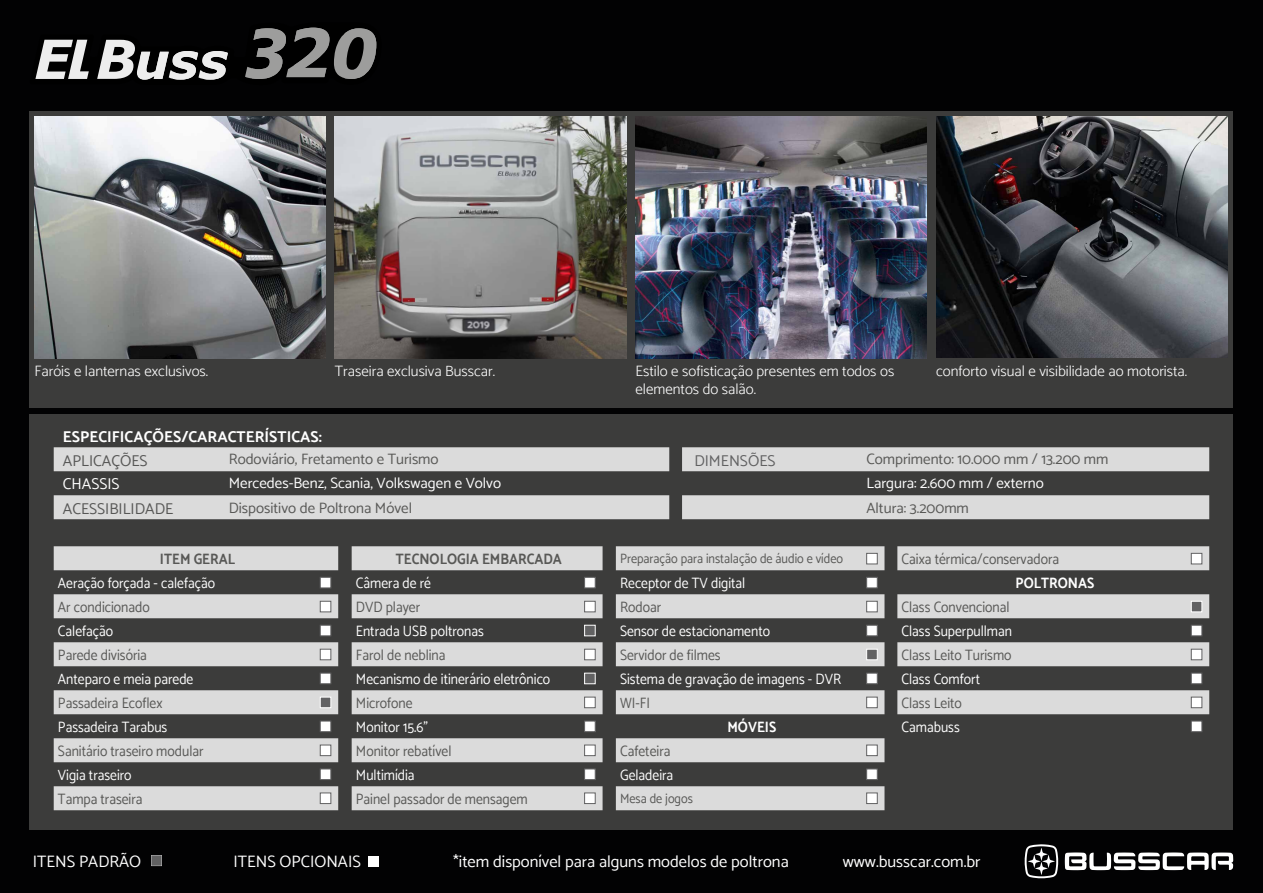
<style>
.page{position:relative;width:1263px;height:893px;background:#020203}
.page>*{position:absolute;margin:0;border:0;box-sizing:border-box;transform-origin:0 0}
.t1{font:16.5px "Catamaran";color:#fff}
.t2{font:700 15.6px "Catamaran";color:#fff}
.t3{font:15.6px "Catamaran";color:#575756}
.t4{font:15.6px "Catamaran";color:#616162}
.t5{font:15.6px "Catamaran";color:#fff}
.t6{font:15px "Catamaran";color:#fff;scale:.91 1}
.t7{font:15px "Catamaran";color:#585856;scale:.91 1}
.t8{font:300 15px/18px "Catamaran";color:#fff}
.t9{font:15px "Catamaran";color:#585856}
.t10{font:15px "Catamaran";color:#fff}
.t11{font:700 15px "Catamaran";color:#585856;scale:.91 1}
.t12{font:700 15px "Catamaran";color:#fff;scale:.91 1}
.t13{font:13.5px "Catamaran";color:#585856;scale:.91 1}
</style>
<div class="page">
<svg style="left:1065px;top:852px;width:168px;height:18px"></svg>
<svg style="left:1024px;top:844px;width:34px;height:35px"></svg>
<div style="left:30px;top:415px;width:1203px;height:415px;background:#3c3c3b"></div>
<div style="left:30px;top:111px;width:1203px;height:297px;background:#3c3c3b"></div>
<div style="left:54px;top:495px;width:1155px;height:24px;background:#dbdbdb"></div>
<div style="left:54px;top:447px;width:1155px;height:24px;background:#dbdbdb"></div>
<img style="left:335px;top:117px;width:291px;height:241px">
<img style="left:34px;top:117px;width:292px;height:241px">
<img style="left:936px;top:117px;width:291px;height:240px">
<img style="left:635px;top:117px;width:292px;height:241px">
<div style="left:369px;top:856px;width:10px;height:10px;background:#fff"></div>
<svg style="left:151px;top:855px;width:11px;height:11px"></svg>
<svg style="left:35px;top:27px;width:342px;height:53px"></svg>
<svg style="left:54px;top:546px;width:284px;height:264px;fill:#dbdbdb"></svg>
<svg style="left:897px;top:546px;width:312px;height:168px;fill:#dbdbdb"></svg>
<svg style="left:616px;top:546px;width:268px;height:264px;fill:#dbdbdb"></svg>
<svg style="left:352px;top:546px;width:251px;height:264px;fill:#dbdbdb"></svg>
<svg style="left:320px;top:792px;width:11px;height:12px"></svg>
<svg style="left:320px;top:697px;width:11px;height:11px"></svg>
<svg style="left:320px;top:745px;width:11px;height:11px"></svg>
<svg style="left:320px;top:577px;width:11px;height:11px"></svg>
<svg style="left:320px;top:769px;width:11px;height:11px"></svg>
<svg style="left:320px;top:673px;width:11px;height:11px"></svg>
<svg style="left:320px;top:649px;width:11px;height:11px"></svg>
<svg style="left:320px;top:601px;width:11px;height:11px"></svg>
<svg style="left:320px;top:721px;width:11px;height:11px"></svg>
<svg style="left:320px;top:625px;width:11px;height:11px"></svg>
<svg style="left:584px;top:792px;width:12px;height:12px"></svg>
<svg style="left:584px;top:697px;width:12px;height:11px"></svg>
<svg style="left:584px;top:745px;width:12px;height:11px"></svg>
<svg style="left:584px;top:649px;width:12px;height:11px"></svg>
<svg style="left:584px;top:673px;width:12px;height:11px"></svg>
<svg style="left:584px;top:577px;width:12px;height:11px"></svg>
<svg style="left:584px;top:769px;width:12px;height:11px"></svg>
<svg style="left:584px;top:721px;width:12px;height:11px"></svg>
<svg style="left:584px;top:625px;width:12px;height:11px"></svg>
<svg style="left:584px;top:601px;width:12px;height:11px"></svg>
<svg style="left:866px;top:792px;width:12px;height:12px"></svg>
<svg style="left:866px;top:697px;width:12px;height:11px"></svg>
<svg style="left:866px;top:745px;width:12px;height:11px"></svg>
<svg style="left:866px;top:649px;width:12px;height:11px"></svg>
<svg style="left:866px;top:577px;width:12px;height:11px"></svg>
<svg style="left:866px;top:769px;width:12px;height:11px"></svg>
<svg style="left:866px;top:673px;width:12px;height:11px"></svg>
<svg style="left:866px;top:601px;width:12px;height:11px"></svg>
<svg style="left:866px;top:625px;width:12px;height:11px"></svg>
<svg style="left:866px;top:553px;width:12px;height:11px"></svg>
<svg style="left:1191px;top:697px;width:11px;height:11px"></svg>
<svg style="left:1191px;top:649px;width:11px;height:11px"></svg>
<svg style="left:1191px;top:673px;width:11px;height:11px"></svg>
<svg style="left:1191px;top:601px;width:11px;height:11px"></svg>
<svg style="left:1191px;top:721px;width:11px;height:11px"></svg>
<svg style="left:1191px;top:625px;width:11px;height:11px"></svg>
<svg style="left:1191px;top:553px;width:11px;height:11px"></svg>
<p class="t8" style="left:34px;top:361px;width:175px">Faróis e lanternas exclusivos.</p>
<p class="t8" style="left:335px;top:361px;width:162px">Traseira exclusiva Busscar.</p>
<p class="t8" style="left:635px;top:361px;width:260px">Estilo e sofisticação presentes em todos os elementos do salão.</p>
<p class="t8" style="left:936px;top:361px;width:253px">conforto visual e visibilidade ao motorista.</p>
<p class="t2" style="left:63px;top:427px;width:261px">ESPECIFICAÇÕES/CARACTERÍSTICAS:</p>
<p class="t9" style="left:229px;top:450px;width:211px">Rodoviário, Fretamento e Turismo</p>
<p class="t9" style="left:866px;top:450px;width:244px">Comprimento: 10.000 mm / 13.200 mm</p>
<p class="t10" style="left:229px;top:474px;width:274px">Mercedes-Benz, Scania, Volkswagen e Volvo</p>
<p class="t10" style="left:866px;top:474px;width:179px">Largura: 2.600 mm / externo</p>
<p class="t9" style="left:229px;top:499px;width:185px">Dispositivo de Poltrona Móvel</p>
<p class="t9" style="left:866px;top:499px;width:104px">Altura: 3.200mm</p>
<p class="t11" style="left:160px;top:550px;width:84px">ITEM GERAL</p>
<p class="t6" style="left:58px;top:574px;width:174px">Aeração forçada - calefação</p>
<p class="t7" style="left:58px;top:598px;width:102px">Ar condicionado</p>
<p class="t6" style="left:58px;top:622px;width:62px">Calefação</p>
<p class="t7" style="left:58px;top:646px;width:99px">Parede divisória</p>
<p class="t6" style="left:58px;top:670px;width:150px">Anteparo e meia parede</p>
<p class="t7" style="left:58px;top:694px;width:116px">Passadeira Ecoflex</p>
<p class="t6" style="left:58px;top:718px;width:122px">Passadeira Tarabus</p>
<p class="t7" style="left:58px;top:742px;width:161px">Sanitário traseiro modular</p>
<p class="t6" style="left:58px;top:766px;width:82px">Vigia traseiro</p>
<p class="t7" style="left:58px;top:790px;width:94px">Tampa traseira</p>
<p class="t3" style="left:63px;top:452px;width:86px">APLICAÇÕES</p>
<p class="t4" style="left:694px;top:452px;width:83px">DIMENSÕES</p>
<p class="t5" style="left:63px;top:474px;width:58px">CHASSIS</p>
<p class="t3" style="left:63px;top:499px;width:112px">ACESSIBILIDADE</p>
<p class="t7" style="left:902px;top:550px;width:175px">Caixa térmica/conservadora</p>
<p class="t12" style="left:1015px;top:574px;width:88px">POLTRONAS</p>
<p class="t7" style="left:902px;top:598px;width:120px">Class Convencional</p>
<p class="t6" style="left:902px;top:622px;width:123px">Class Superpullman</p>
<p class="t7" style="left:902px;top:646px;width:122px">Class Leito Turismo</p>
<p class="t6" style="left:902px;top:670px;width:88px">Class Comfort</p>
<p class="t7" style="left:902px;top:694px;width:68px">Class Leito</p>
<p class="t6" style="left:902px;top:718px;width:65px">Camabuss</p>
<p class="t13" style="left:620px;top:551px;width:247px">Preparação para instalação de áudio e vídeo</p>
<p class="t6" style="left:620px;top:574px;width:139px">Receptor de TV digital</p>
<p class="t7" style="left:620px;top:598px;width:47px">Rodoar</p>
<p class="t6" style="left:620px;top:622px;width:166px">Sensor de estacionamento</p>
<p class="t7" style="left:620px;top:646px;width:112px">Servidor de filmes</p>
<p class="t6" style="left:620px;top:670px;width:244px">Sistema de gravação de imagens - DVR</p>
<p class="t7" style="left:620px;top:694px;width:34px">WI-FI</p>
<p class="t12" style="left:727px;top:718px;width:55px">MÓVEIS</p>
<p class="t7" style="left:620px;top:742px;width:57px">Cafeteira</p>
<p class="t6" style="left:620px;top:766px;width:60px">Geladeira</p>
<p class="t13" style="left:620px;top:791px;width:81px">Mesa de jogos</p>
<p class="t11" style="left:396px;top:550px;width:184px">TECNOLOGIA EMBARCADA</p>
<p class="t6" style="left:356px;top:574px;width:84px">Câmera de ré</p>
<p class="t7" style="left:356px;top:598px;width:72px">DVD player</p>
<p class="t6" style="left:356px;top:622px;width:142px">Entrada USB poltronas</p>
<p class="t7" style="left:356px;top:646px;width:100px">Farol de neblina</p>
<p class="t6" style="left:356px;top:670px;width:215px">Mecanismo de itinerário eletrônico</p>
<p class="t7" style="left:356px;top:694px;width:64px">Microfone</p>
<p class="t6" style="left:356px;top:718px;width:81px">Monitor 15.6"</p>
<p class="t7" style="left:356px;top:742px;width:107px">Monitor rebatível</p>
<p class="t6" style="left:356px;top:766px;width:66px">Multimídia</p>
<p class="t7" style="left:356px;top:790px;width:190px">Painel passador de mensagem</p>
<p class="t1" style="left:33px;top:852px;width:110px">ITENS PADRÃO</p>
<p class="t1" style="left:233px;top:852px;width:129px">ITENS OPCIONAIS</p>
<p class="t1" style="left:453px;top:852px;width:337px">*item disponível para alguns modelos de poltrona</p>
<p class="t1" style="left:843px;top:852px;width:139px">www.busscar.com.br</p>
</div>
